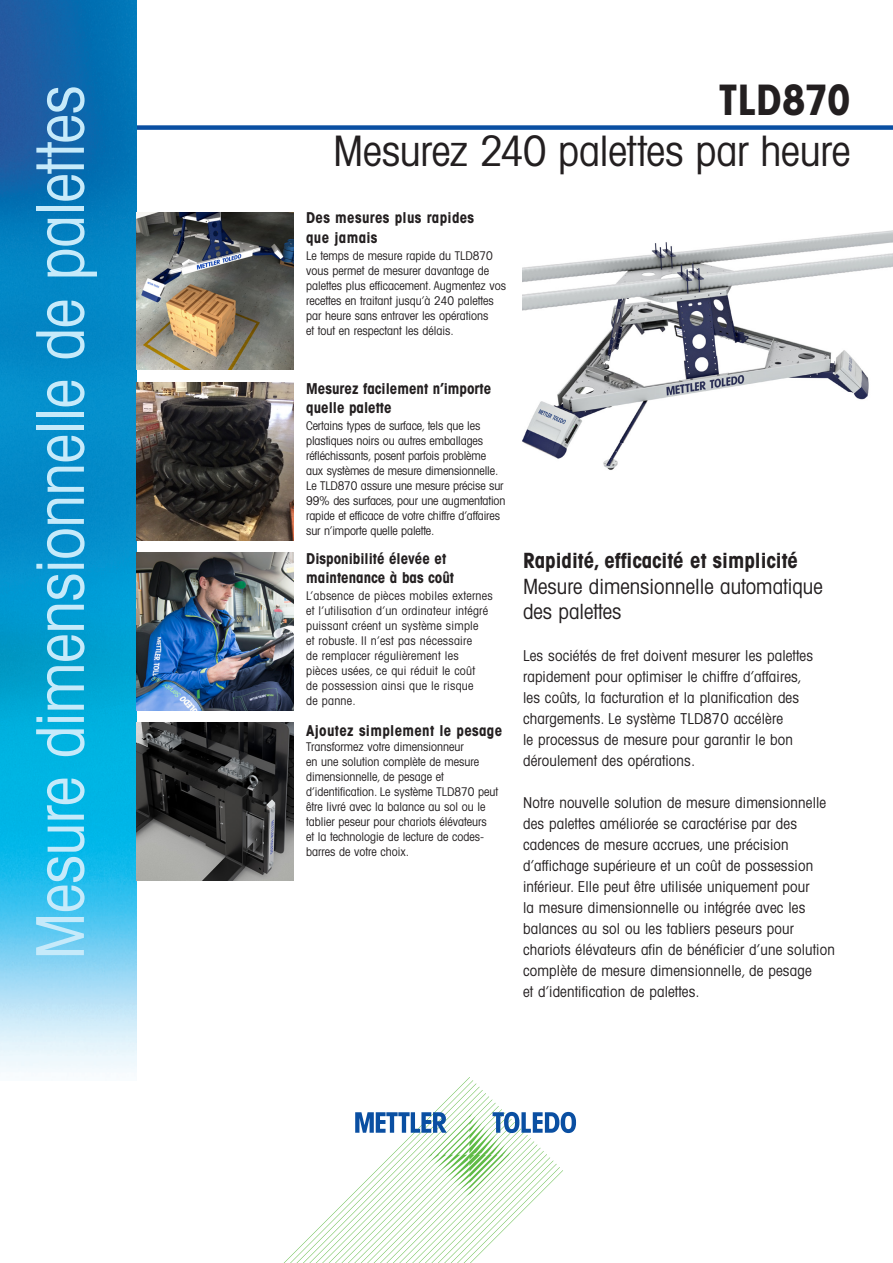
<style>
.page{position:relative;width:893px;height:1263px;background:#fff}
.page>*{position:absolute;margin:0;border:0;box-sizing:border-box;transform-origin:0 0}
.t1{font:66px "Avant Gardefor MT Bk";letter-spacing:-.015em;color:#c6eafa}
._2_Title_Book_28_32{font:42px "Avant Gardefor MT Bk";letter-spacing:-.01em;color:#231f20}
._02_1_headline_bold{font:42px "Avant Gardefor MT Bd";color:#231f20}
.Lauf10_14{font:21px/25.5px "Avant Gardefor MT Bk";color:#231f20}
.Lauf10_14-2{font:21px "Avant Gardefor MT Bd";color:#231f20}
.Lauftext_10_14{font:15px/21px "Avant Gardefor MT Bk";letter-spacing:.01em;color:#231f20}
.Lauf10_14-3{font:15px/19.5px "Avant Gardefor MT Bd";color:#231f20}
.Lauf10_14-4{font:15px/19.5px "Avant Gardefor MT Bd";letter-spacing:.02em;color:#231f20}
.Bildlegende_linksbün{font:12px/15px "Avant Gardefor MT Bk";color:#231f20}
.Lauf10_14-5{font:12px/15px "Avant Gardefor MT Bk";color:#231f20}
.Bildlegende_linksbün-2{font:12px/15px "Avant Gardefor MT Bk";letter-spacing:.02em;color:#231f20}
</style>
<div class="page">
<div style="left:111px;top:125px;width:782px;height:5px;background:#0a4fa2"></div>
<img style="left:0;top:0;width:136px;height:1072px">
<svg style="left:284px;top:1077px;width:292px;height:186px"></svg>
<img style="left:522px;top:231px;width:371px;height:239px">
<img style="left:136px;top:383px;width:157px;height:157px">
<img style="left:136px;top:553px;width:157px;height:157px">
<img style="left:136px;top:723px;width:157px;height:157px">
<img style="left:136px;top:213px;width:157px;height:157px">
<h1 class="t1" style="left:19px;top:960px;width:876px;rotate:-90deg">Mesure dimensionnelle de palettes</h1>
<p class="_02_1_headline_bold" style="left:719px;top:73px;width:133px">TLD870</p>
<p class="_2_Title_Book_28_32" style="left:333px;top:125px;width:519px">Mesurez 240 palettes par heure</p>
<p class="Lauf10_14-4" style="left:306px;top:208px;width:170px">Des mesures plus rapides que jamais</p>
<p class="Bildlegende_linksbün" style="left:306px;top:248px;width:201px">Le temps de mesure rapide du TLD870 vous permet de mesurer davantage de palettes plus efficacement. Augmentez vos recettes en traitant jusqu’à 240 palettes par heure sans entraver les opérations<br>et tout en respectant les délais.</p>
<p class="Lauf10_14-3" style="left:306px;top:378px;width:187px">Mesurez facilement n’importe quelle palette</p>
<p class="Bildlegende_linksbün" style="left:306px;top:418px;width:201px">Certains types de surface, tels que les plastiques noirs ou autres emballages réfléchissants, posent parfois problème aux systèmes de mesure dimensionnelle.<br>Le TLD870 assure une mesure précise sur 99% des surfaces, pour une augmentation rapide et efficace de votre chiffre d’affaires sur n’importe quelle palette.</p>
<p class="Lauf10_14-3" style="left:306px;top:548px;width:149px">Disponibilité élevée et maintenance à bas coût</p>
<p class="Bildlegende_linksbün-2" style="left:306px;top:588px;width:188px">L’absence de pièces mobiles externes et l’utilisation d’un ordinateur intégré puissant créent un système simple<br>et robuste. Il n’est pas nécessaire<br>de remplacer régulièrement les pièces usées, ce qui réduit le coût<br>de possession ainsi que le risque<br>de panne.</p>
<p class="Lauf10_14-4" style="left:306px;top:720px;width:198px">Ajoutez simplement le pesage</p>
<p class="Lauf10_14-5" style="left:306px;top:739px;width:194px">Transformez votre dimensionneur<br>en une solution complète de mesure dimensionnelle, de pesage et d’identification. Le système TLD870 peut être livré avec la balance au sol ou le tablier peseur pour chariots élévateurs<br>et la technologie de lecture de codes&shy;barres de votre choix.</p>
<p class="Lauf10_14-2" style="left:523px;top:547px;width:277px">Rapidité, efficacité et simplicité</p>
<p class="Lauf10_14" style="left:523px;top:573px;width:301px">Mesure dimensionnelle automatique des palettes</p>
<p class="Lauftext_10_14" style="left:523px;top:645px;width:292px">Les sociétés de fret doivent mesurer les palettes rapidement pour optimiser le chiffre d’affaires, les coûts, la facturation et la planification des chargements. Le système TLD870 accélère<br>le processus de mesure pour garantir le bon déroulement des opérations.</p>
<p class="Lauftext_10_14" style="left:523px;top:792px;width:313px">Notre nouvelle solution de mesure dimensionnelle des palettes améliorée se caractérise par des cadences de mesure accrues, une précision d’affichage supérieure et un coût de possession inférieur. Elle peut être utilisée uniquement pour<br>la mesure dimensionnelle ou intégrée avec les balances au sol ou les tabliers peseurs pour chariots élévateurs afin de bénéficier d’une solution complète de mesure dimensionnelle, de pesage<br>et d’identification de palettes.</p>
</div>
